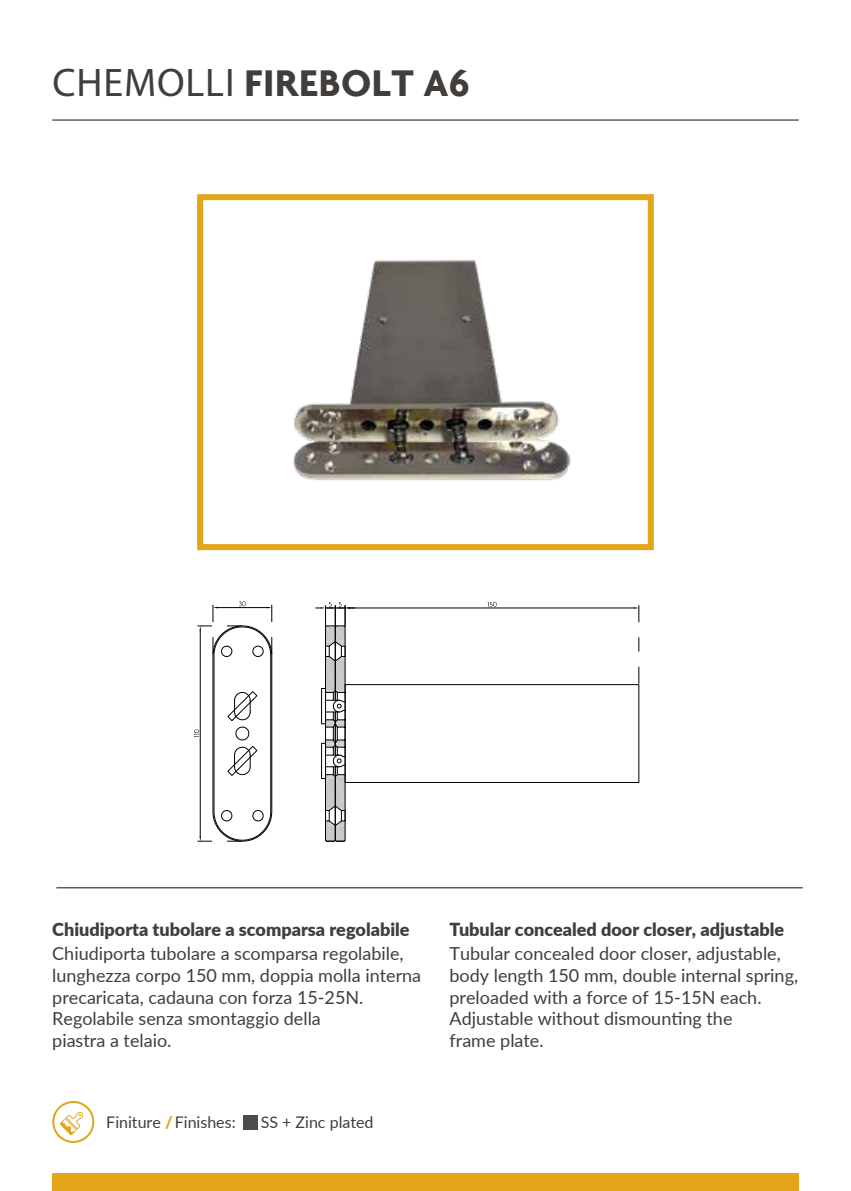
<style>
.page{position:relative;width:851px;height:1191px;background:#fff}
.page>*{position:absolute;margin:0;border:0;box-sizing:border-box;transform-origin:0 0}
.t1{font:700 40px "Agenda";letter-spacing:.015em;color:#413d3a}
.t2{font:18px/21.6px "Lato";color:#413d3a}
.t3{font:900 18px "Lato";color:#413d3a}
.t4{font:16px "Lato";color:#413d3a}
.s1{font-weight:300}
.s2{font-weight:900;color:#e3a51a}
</style>
<div class="page">
<div style="left:197px;top:194px;width:456px;height:356px;border:6px solid #e3a51a"></div>
<div style="left:243px;top:1115px;width:14px;height:14px;background:#4f4b4a"></div>
<hr style="left:52px;top:120px;width:746px;height:1px;background:#12110b">
<svg style="left:60px;top:1112px;width:23px;height:23px"></svg>
<div style="left:52px;top:1101px;width:42px;height:42px;border:2px solid #e3a51a;border-radius:50%"></div>
<div style="left:52px;top:1174px;width:746px;height:17px;background:#e3a51a"></div>
<div style="left:345px;top:684px;width:294px;height:98px;border:1px solid #000"></div>
<svg style="left:194px;top:601px;width:78px;height:241px"></svg>
<svg style="left:638px;top:666px;width:1px;height:17px"></svg>
<svg style="left:638px;top:637px;width:1px;height:14px"></svg>
<hr style="left:350px;top:607px;width:283px;height:1px;background:#000">
<svg style="left:633px;top:605px;width:6px;height:17px"></svg>
<svg style="left:487px;top:602px;width:9px;height:5px"></svg>
<svg style="left:315px;top:601px;width:40px;height:241px"></svg>
<img style="left:293px;top:260px;width:278px;height:220px">
<hr style="left:56px;top:887px;width:746px;height:1px;background:#12110c">
<h1 class="t1" style="left:53px;top:59px;width:418px"><span class="s1">CHEMOLLI</span> FIREBOLT A6</h1>
<p class="t3" style="left:52px;top:916px;width:359px">Chiudiporta tubolare a scomparsa regolabile</p>
<p class="t2" style="left:52px;top:942px;width:370px">Chiudiporta tubolare a scomparsa regolabile, lunghezza corpo 150 mm, doppia molla interna precaricata, cadauna con forza 15-25N.<br>Regolabile senza smontaggio della<br>piastra a telaio.</p>
<p class="t4" style="left:106px;top:1111px;width:131px">Finiture <span class="s2">/</span>Finishes:</p>
<p class="t4" style="left:261px;top:1111px;width:114px">SS + Zinc plated</p>
<p class="t3" style="left:449px;top:916px;width:336px">Tubular concealed door closer, adjustable</p>
<p class="t2" style="left:449px;top:942px;width:350px">Tubular concealed door closer, adjustable, body length 150 mm, double internal spring, preloaded with a force of 15-15N each.<br>Adjustable without dismounting the<br>frame plate.</p>
</div>
